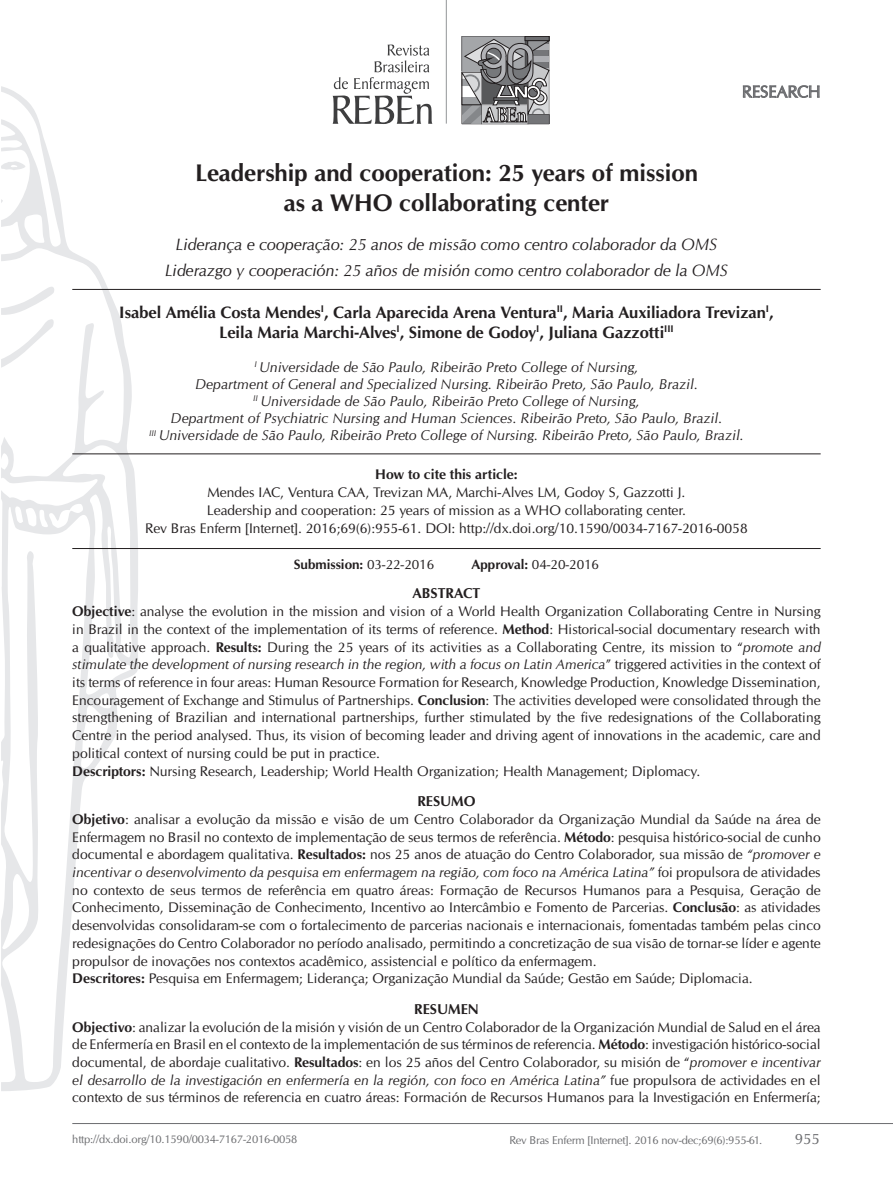
<style>
.page{position:relative;width:893px;height:1191px;background:#fff}
.page>*{position:absolute;margin:0;border:0;box-sizing:border-box;transform-origin:0 0}
.t1{font:700 24px/30px "URW Classico";color:#231f20;text-align:center}
.t2{font:700 16.5px/19.8px "URW Classico";color:#231f20;text-align:center}
.t3{font:italic 16.5px/25.2px "URW Classico";letter-spacing:-.01em;color:#231f20;text-align:center}
.t4{font:16.5px "URW Classico";color:#6c6d70}
.t5{font:15px "URW Classico";color:#6c6d70}
.t6{font:italic 14.25px/17.1px "URW Classico";color:#231f20;text-align:center}
.t7{font:700 14.25px "URW Classico";color:#231f20}
.t8{font:13.95px/17.7px "URW Classico";color:#231f20}
.t9{font:700 13.95px "URW Classico";color:#231f20}
.t10{font:700 13.5px "URW Classico";color:#231f20}
.t11{font:13.5px "URW Classico";color:#231f20}
.t12{font:11.25px "URW Classico";letter-spacing:-.015em;color:#6c6d70}
.s1{font-weight:400}
.s2{font-weight:700}
.s3{font-style:italic}
</style>
<div class="page">
<hr style="left:72px;top:1123px;width:821px;height:1px;background:#6c6d70">
<svg style="left:1px;top:86px;width:137px;height:1005px"></svg>
<svg style="left:743px;top:85px;width:76px;height:13px"></svg>
<hr style="left:72px;top:289px;width:749px;height:1px;background:#231f20">
<hr style="left:72px;top:548px;width:749px;height:1px;background:#231f20">
<hr style="left:72px;top:453px;width:749px;height:1px;background:#231f20">
<svg style="left:333px;top:45px;width:99px;height:79px"></svg>
<svg style="left:462px;top:36px;width:87px;height:88px;background:#8b8c8e"></svg>
<hr style="left:446px;top:0;width:1px;height:124px;background:#939598">
<p class="t4" style="left:742px;top:82px;width:80px">RESEARCH</p>
<h1 class="t1" style="left:195px;top:158px;width:504px">Leadership and cooperation: 25 years of mission as a WHO collaborating center</h1>
<p class="t3" style="left:165px;top:232px;width:565px">Liderança e cooperação: 25 anos de missão como centro colaborador da OMS<br>Liderazgo y cooperación: 25 años de misión como centro colaborador de la OMS</p>
<p class="t2" style="left:119px;top:302px;width:656px">Isabel Amélia Costa Mendes<sup>I</sup>, Carla Aparecida Arena Ventura<sup>II</sup>, Maria Auxiliadora Trevizan<sup>I</sup>,<br>Leila Maria Marchi-Alves<sup>I</sup>, Simone de Godoy<sup>I</sup>, Juliana Gazzotti<sup>III</sup></p>
<p class="t6" style="left:149px;top:359px;width:596px"><sup>I</sup> Universidade de São Paulo, Ribeirão Preto College of Nursing,<br>Department of General and Specialized Nursing. Ribeirão Preto, São Paulo, Brazil.<br><sup>II</sup> Universidade de São Paulo, Ribeirão Preto College of Nursing,<br>Department of Psychiatric Nursing and Human Sciences. Ribeirão Preto, São Paulo, Brazil.<br><sup>III</sup> Universidade de São Paulo, Ribeirão Preto College of Nursing. Ribeirão Preto, São Paulo, Brazil.</p>
<p class="t9" style="left:375px;top:466px;width:144px">How to cite this article:</p>
<p class="t8" style="left:145px;top:484px;width:604px;text-align:center">Mendes IAC, Ventura CAA, Trevizan MA, Marchi-Alves LM, Godoy S, Gazzotti J.<br>Leadership and cooperation: 25 years of mission as a WHO collaborating center.<br>Rev Bras Enferm [Internet]. 2016;69(6):955-61. DOI: http://dx.doi.org/10.1590/0034-7167-2016-0058</p>
<p class="t10" style="left:294px;top:556px;width:142px">Submission: <span class="s1">03-22-2016</span></p>
<p class="t11" style="left:471px;top:557px;width:129px"><span class="s2">Approval:</span> 04-20-2016</p>
<p class="t7" style="left:412px;top:585px;width:69px">ABSTRACT</p>
<p class="t8" style="left:72px;top:603px;width:750px"><span class="s2">Objective</span>: analyse the evolution in the mission and vision of a World Health Organization Collaborating Centre in Nursing in Brazil in the context of the implementation of its terms of reference. <span class="s2">Method</span>: Historical-social documentary research with a qualitative approach. <span class="s2">Results:</span> During the 25 years of its activities as a Collaborating Centre, its mission to “<span class="s3">promote and stimulate the development of nursing research in the region, with a focus on Latin America</span>” triggered activities in the context of its terms of reference in four areas: Human Resource Formation for Research, Knowledge Production, Knowledge Dissemination, Encouragement of Exchange and Stimulus of Partnerships. <span class="s2">Conclusion</span>: The activities developed were consolidated through the strengthening of Brazilian and international partnerships, further stimulated by the five redesignations of the Collaborating Centre in the period analysed. Thus, its vision of becoming leader and driving agent of innovations in the academic, care and political context of nursing could be put in practice.<br><span class="s2">Descriptors:</span> Nursing Research, Leadership; World Health Organization; Health Management; Diplomacy.</p>
<p class="t7" style="left:417px;top:792px;width:60px">RESUMO</p>
<p class="t8" style="left:72px;top:810px;width:750px"><span class="s2">Objetivo</span>: analisar a evolução da missão e visão de um Centro Colaborador da Organização Mundial da Saúde na área de Enfermagem no Brasil no contexto de implementação de seus termos de referência. <span class="s2">Método</span>: pesquisa histórico-social de cunho documental e abordagem qualitativa. <span class="s2">Resultados:</span> nos 25 anos de atuação do Centro Colaborador, sua missão de <span class="s3">“promover e incentivar o desenvolvimento da pesquisa em enfermagem na região, com foco na América Latina”</span> foi propulsora de atividades no contexto de seus termos de referência em quatro áreas: Formação de Recursos Humanos para a Pesquisa, Geração de Conhecimento, Disseminação de Conhecimento, Incentivo ao Intercâmbio e Fomento de Parcerias. <span class="s2">Conclusão</span>: as atividades desenvolvidas consolidaram-se com o fortalecimento de parcerias nacionais e internacionais, fomentadas também pelas cinco redesignações do Centro Colaborador no período analisado, permitindo a concretização de sua visão de tornar-se líder e agente propulsor de inovações nos contextos acadêmico, assistencial e político da enfermagem.<br><span class="s2">Descritores:</span> Pesquisa em Enfermagem; Liderança; Organização Mundial da Saúde; Gestão em Saúde; Diplomacia.</p>
<p class="t7" style="left:414px;top:1000px;width:66px">RESUMEN</p>
<p class="t8" style="left:72px;top:1018px;width:750px;text-align:justify"><span class="s2">Objectivo</span>: analizar la evolución de la misión y visión de un Centro Colaborador de la Organización Mundial de Salud en el área de Enfermería en Brasil en el contexto de la implementación de sus términos de referencia. <span class="s2">Método</span>: investigación histórico-social documental, de abordaje cualitativo. <span class="s2">Resultados</span>: en los 25 años del Centro Colaborador, su misión de “<span class="s3">promover e incentivar el desarrollo de la investigación en enfermería en la región, con foco en América Latina”</span> fue propulsora de actividades en el contexto de sus términos de referencia en cuatro áreas: Formación de Recursos Humanos para la Investigación en Enfermería;</p>
<p class="t12" style="left:72px;top:1133px;width:227px">http://dx.doi.org/10.1590/0034-7167-2016-0058</p>
<p class="t12" style="left:510px;top:1133px;width:254px">Rev Bras Enferm [Internet]. 2016 nov-dec;69(6):955-61.</p>
<p class="t5" style="left:795px;top:1130px;width:26px">955</p>
</div>
